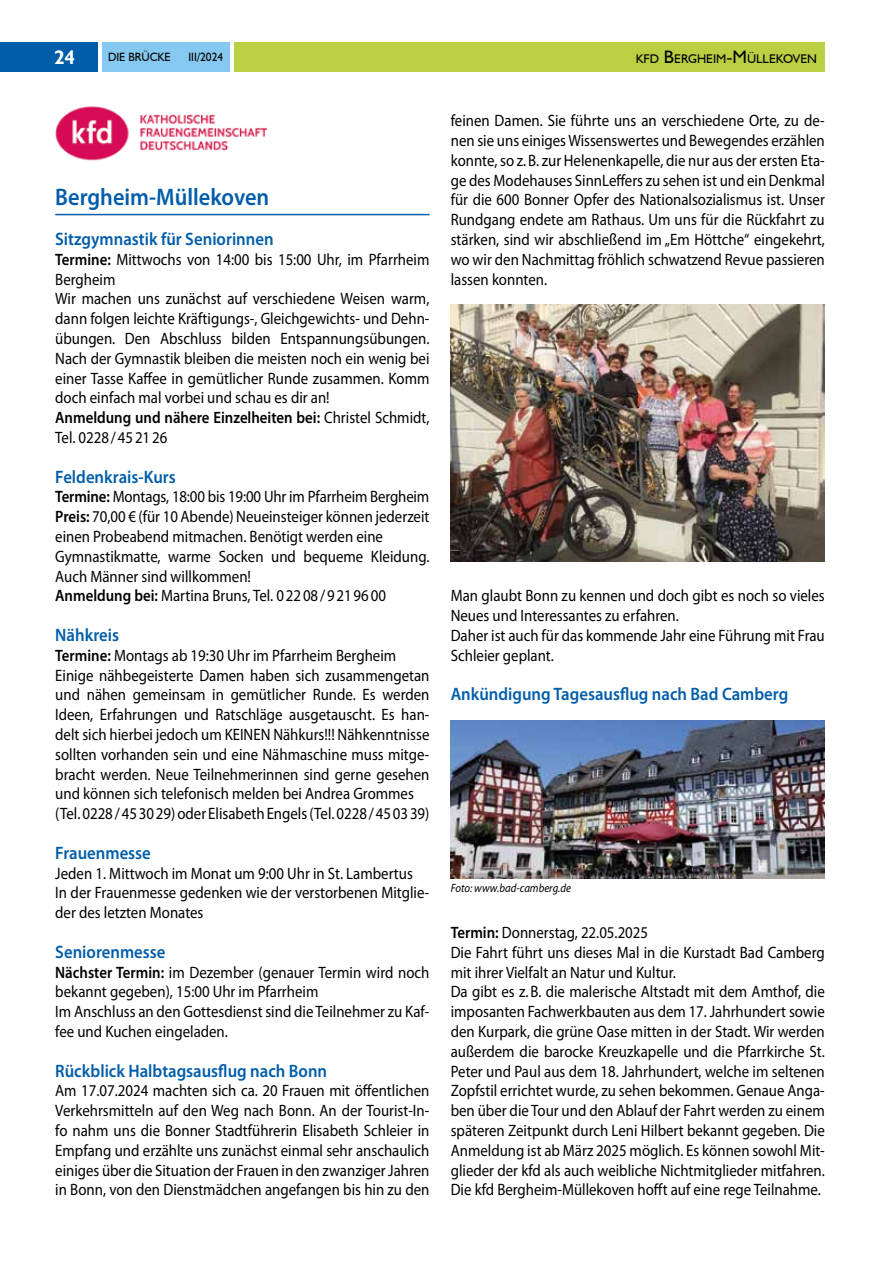
<style>
.page{position:relative;width:893px;height:1263px;background:#fff}
.page>*{position:absolute;margin:0;border:0;box-sizing:border-box;transform-origin:0 0}
.t1{font:600 24px "Myriad Pro";color:#005daa;scale:.93 1}
.t2{font:700 19.5px "Humanist 521 BT";color:#fff;scale:.95 1}
.t3{font:600 18px "Myriad Pro";color:#005daa;scale:.93 1}
.t4{font:16.5px/19.8px "Myriad Pro";color:#000;scale:.9 1}
.t5{font:12.6px "Humanist 521 BT";color:#000}
.t6{font:italic 12px "Myriad Pro";color:#000;scale:.9 1}
.t7{font:12px "Humanist 521 BT";color:#000;scale:.95 1}
.s1{font-size:18px}
.s2{font-weight:600}
</style>
<div class="page">
<div style="left:0;top:42px;width:98px;height:30px;background:#005daa"></div>
<div style="left:102px;top:42px;width:127px;height:30px;background:#85c9f0"></div>
<div style="left:234px;top:42px;width:591px;height:30px;background:#bbcf43"></div>
<hr style="left:55px;top:214px;width:374px;height:1px;background:#005daa">
<img style="left:451px;top:304px;width:374px;height:258px">
<img style="left:451px;top:720px;width:374px;height:158px">
<img style="left:55px;top:106px;width:212px;height:55px">
<p class="t2" style="left:55px;top:45px;width:23px">24</p>
<p class="t7" style="left:108px;top:50px;width:68px">DIE BRÜCKE</p>
<p class="t7" style="left:188px;top:50px;width:38px">III/2024</p>
<p class="t5" style="left:636px;top:51px;width:183px">KFD <span class="s1">B</span>ERGHEIM<span class="s1">-M</span> ÜLLEKOVEN</p>
<h1 class="t1" style="left:55px;top:182px;width:232px">Bergheim-Müllekoven</h1>
<p class="t3" style="left:55px;top:227px;width:236px">Sitzgymnastik für Seniorinnen</p>
<p class="t4" style="left:55px;top:249px;width:417px"><span class="s2">Termine:</span> Mittwochs von 14:00 bis 15:00 Uhr, im Pfarrheim Bergheim<br>Wir machen uns zunächst auf verschiedene Weisen warm, dann folgen leichte Kräftigungs-, Gleichgewichts- und Dehn&shy;übungen. Den Abschluss bilden Entspannungsübungen.<br>Nach der Gymnastik bleiben die meisten noch ein wenig bei einer Tasse Kaffee in gemütlicher Runde zusammen. Komm doch einfach mal vorbei und schau es dir an!<br><span class="s2">Anmeldung und nähere Einzelheiten bei:</span> Christel Schmidt, Tel. 0228/452126</p>
<p class="t3" style="left:55px;top:465px;width:131px">Feldenkrais-Kurs</p>
<p class="t4" style="left:55px;top:487px;width:417px"><span class="s2">Termine:</span> Montags, 18:00 bis 19:00 Uhr im Pfarrheim Bergheim <span class="s2">Preis:</span> 70,00 € (für 10 Abende) Neueinsteiger können jederzeit einen Probeabend mitmachen. Benötigt werden eine Gymnastikmatte, warme Socken und bequeme Kleidung.<br>Auch Männer sind willkommen!<br><span class="s2">Anmeldung bei:</span> Martina Bruns, Tel. 02208/9219600</p>
<p class="t3" style="left:55px;top:623px;width:70px">Nähkreis</p>
<p class="t4" style="left:55px;top:645px;width:417px"><span class="s2">Termine:</span> Montags ab 19:30 Uhr im Pfarrheim Bergheim Einige nähbegeisterte Damen haben sich zusammengetan und nähen gemeinsam in gemütlicher Runde. Es werden Ideen, Erfahrungen und Ratschläge ausgetauscht. Es han&shy;delt sich hierbei jedoch um KEINEN Nähkurs!!! Nähkenntnisse sollten vorhanden sein und eine Nähmaschine muss mitge&shy;bracht werden. Neue Teilnehmerinnen sind gerne gesehen und können sich telefonisch melden bei Andrea Grommes (Tel. 0228/453029) oder Elisabeth Engels (Tel. 0228/450339)</p>
<p class="t3" style="left:55px;top:841px;width:104px">Frauenmesse</p>
<p class="t4" style="left:55px;top:863px;width:417px">Jeden 1. Mittwoch im Monat um 9:00 Uhr in St. Lambertus<br>In der Frauenmesse gedenken wie der verstorbenen Mitglie&shy;der des letzten Monates</p>
<p class="t3" style="left:55px;top:940px;width:120px">Seniorenmesse</p>
<p class="t4" style="left:55px;top:962px;width:417px"><span class="s2">Nächster Termin:</span> im Dezember (genauer Termin wird noch bekannt gegeben), 15:00 Uhr im Pfarrheim<br>Im Anschluss an den Gottesdienst sind die Teilnehmer zu Kaf&shy;fee und Kuchen eingeladen.</p>
<p class="t3" style="left:55px;top:1059px;width:294px">Rückblick Halbtagsausflug nach Bonn</p>
<p class="t4" style="left:55px;top:1081px;width:417px;text-align:justify">Am 17.07.2024 machten sich ca. 20 Frauen mit öffentlichen Verkehrsmitteln auf den Weg nach Bonn. An der Tourist-In&shy;fo nahm uns die Bonner Stadtführerin Elisabeth Schleier in Empfang und erzählte uns zunächst einmal sehr anschaulich einiges über die Situation der Frauen in den zwanziger Jahren in Bonn, von den Dienstmädchen angefangen bis hin zu den</p>
<p class="t4" style="left:451px;top:110px;width:417px;text-align:justify">feinen Damen. Sie führte uns an verschiedene Orte, zu de&shy;nen sie uns einiges Wissenswertes und Bewegendes erzählen konnte, so z.B. zur Helenenkapelle, die nur aus der ersten Eta&shy;ge des Modehauses SinnLeffers zu sehen ist und ein Denkmal für die 600 Bonner Opfer des Nationalsozialismus ist. Unser Rundgang endete am Rathaus. Um uns für die Rückfahrt zu stärken, sind wir abschließend im „Em Höttche“ eingekehrt, wo wir den Nachmittag fröhlich schwatzend Revue passieren lassen konnten.</p>
<p class="t4" style="left:451px;top:586px;width:417px">Man glaubt Bonn zu kennen und doch gibt es noch so vieles Neues und Interessantes zu erfahren.<br>Daher ist auch für das kommende Jahr eine Führung mit Frau Schleier geplant.</p>
<p class="t3" style="left:451px;top:683px;width:364px">Ankündigung Tagesausflug nach Bad Camberg</p>
<p class="t6" style="left:451px;top:880px;width:135px">Foto: www.bad-camberg.de</p>
<p class="t4" style="left:451px;top:922px;width:417px"><span class="s2">Termin:</span> Donnerstag, 22.05.2025<br>Die Fahrt führt uns dieses Mal in die Kurstadt Bad Camberg mit ihrer Vielfalt an Natur und Kultur.<br>Da gibt es z.B. die malerische Altstadt mit dem Amthof, die imposanten Fachwerkbauten aus dem 17. Jahrhundert sowie den Kurpark, die grüne Oase mitten in der Stadt. Wir werden außerdem die barocke Kreuzkapelle und die Pfarrkirche St.<br>Peter und Paul aus dem 18. Jahrhundert, welche im seltenen Zopfstil errichtet wurde, zu sehen bekommen. Genaue Anga&shy;ben über die Tour und den Ablauf der Fahrt werden zu einem späteren Zeitpunkt durch Leni Hilbert bekannt gegeben. Die Anmeldung ist ab März 2025 möglich. Es können sowohl Mit&shy;glieder der kfd als auch weibliche Nichtmitglieder mitfahren.<br>Die kfd Bergheim-Müllekoven hofft auf eine rege Teilnahme.</p>
</div>
